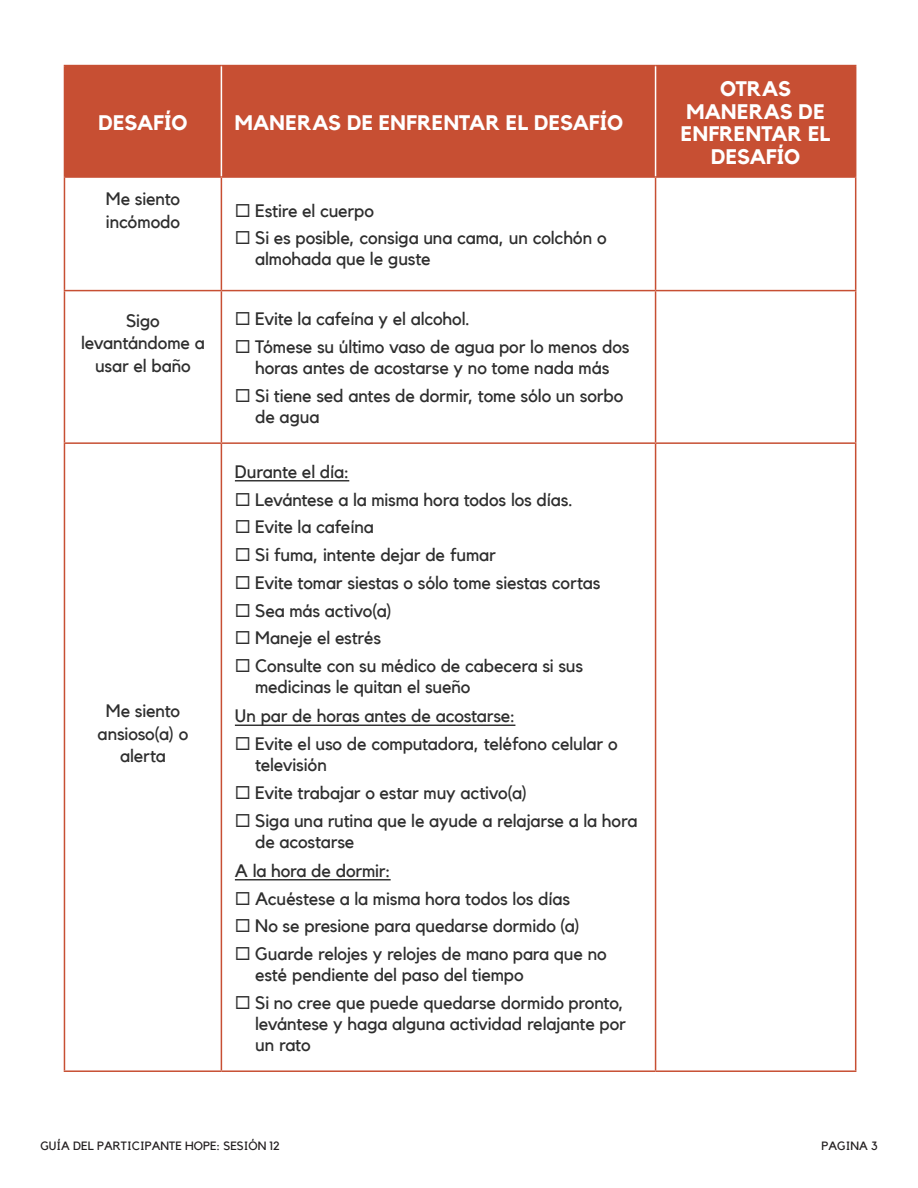
<style>
.page{position:relative;width:918px;height:1188px;background:#fff}
.page>*{position:absolute;margin:0;border:0;box-sizing:border-box;transform-origin:0 0}
.red_14_Header_Spacing{font:700 21px/22.5px "Kollektif";color:#fff;text-align:center}
.line_before_list{font:18px/21px "Kollektif";letter-spacing:-.01em;color:#2e2e2e}
.red_14_Header_Spacing-2{font:18px/22.5px "Kollektif";letter-spacing:-.01em;color:#2e2e2e;text-align:center}
.t1{font:12px "Kollektif";color:#231f20}
</style>
<div class="page">
<div style="left:65px;top:66px;width:790px;height:110px;background:#c74f33"></div>
<hr style="left:221px;top:178px;width:1px;height:112px;background:#c74f33">
<hr style="left:655px;top:178px;width:1px;height:112px;background:#c74f33">
<hr style="left:221px;top:291px;width:1px;height:151px;background:#c74f33">
<hr style="left:655px;top:291px;width:1px;height:151px;background:#c74f33">
<hr style="left:221px;top:444px;width:1px;height:626px;background:#c74f33">
<hr style="left:655px;top:444px;width:1px;height:626px;background:#c74f33">
<hr style="left:64px;top:178px;width:1px;height:112px;background:#c74f33">
<hr style="left:855px;top:178px;width:1px;height:112px;background:#c74f33">
<hr style="left:64px;top:291px;width:1px;height:151px;background:#c74f33">
<hr style="left:855px;top:291px;width:1px;height:151px;background:#c74f33">
<hr style="left:64px;top:444px;width:1px;height:626px;background:#c74f33">
<hr style="left:855px;top:444px;width:1px;height:626px;background:#c74f33">
<hr style="left:64px;top:65px;width:157px;height:1px;background:#c74f33">
<hr style="left:64px;top:66px;width:1px;height:110px;background:#c74f33">
<hr style="left:221px;top:65px;width:435px;height:1px;background:#c74f33">
<hr style="left:656px;top:65px;width:200px;height:1px;background:#c74f33">
<hr style="left:855px;top:66px;width:1px;height:110px;background:#c74f33">
<hr style="left:64px;top:176px;width:157px;height:2px;background:#c74f33">
<hr style="left:221px;top:176px;width:435px;height:2px;background:#c74f33">
<hr style="left:656px;top:176px;width:200px;height:2px;background:#c74f33">
<hr style="left:64px;top:290px;width:157px;height:1px;background:#c74f33">
<hr style="left:221px;top:290px;width:435px;height:1px;background:#c74f33">
<hr style="left:656px;top:290px;width:200px;height:1px;background:#c74f33">
<hr style="left:64px;top:442px;width:157px;height:2px;background:#c74f33">
<hr style="left:221px;top:442px;width:435px;height:2px;background:#c74f33">
<hr style="left:656px;top:442px;width:200px;height:2px;background:#c74f33">
<hr style="left:64px;top:1070px;width:157px;height:2px;background:#c74f33">
<hr style="left:221px;top:1070px;width:435px;height:2px;background:#c74f33">
<hr style="left:656px;top:1070px;width:200px;height:2px;background:#c74f33">
<hr style="left:221px;top:66px;width:1px;height:110px;background:#fff">
<hr style="left:655px;top:66px;width:1px;height:110px;background:#fff">
<hr style="left:235px;top:480px;width:114px;height:1px;background:#2e2e2e">
<hr style="left:235px;top:725px;width:280px;height:1px;background:#2e2e2e">
<hr style="left:235px;top:879px;width:156px;height:1px;background:#2e2e2e">
<p class="red_14_Header_Spacing" style="left:98px;top:111px;width:91px">DESAFÍO</p>
<p class="red_14_Header_Spacing" style="left:235px;top:111px;width:390px">MANERAS DE ENFRENTAR EL DESAFÍO</p>
<p class="red_14_Header_Spacing-2" style="left:106px;top:188px;width:76px;text-align:left">Me siento incómodo</p>
<p class="line_before_list" style="left:255px;top:200px;width:120px">Estire el cuerpo</p>
<p class="line_before_list" style="left:255px;top:228px;width:353px">Si es posible, consiga una cama, un colchón o almohada que le guste</p>
<p class="red_14_Header_Spacing-2" style="left:81px;top:309px;width:125px">Sigo levantándome a usar el baño</p>
<p class="line_before_list" style="left:255px;top:309px;width:216px">Evite la cafeína y el alcohol.</p>
<p class="line_before_list" style="left:255px;top:336px;width:376px">Tómese su último vaso de agua por lo menos dos horas antes de acostarse y no tome nada más</p>
<p class="line_before_list" style="left:255px;top:385px;width:370px">Si tiene sed antes de dormir, tome sólo un sorbo de agua</p>
<p class="red_14_Header_Spacing-2" style="left:98px;top:700px;width:92px">Me siento ansioso(a) o alerta</p>
<p class="line_before_list" style="left:235px;top:461px;width:116px">Durante el día:</p>
<p class="line_before_list" style="left:255px;top:489px;width:319px">Levántese a la misma hora todos los días.</p>
<p class="line_before_list" style="left:255px;top:517px;width:120px">Evite la cafeína</p>
<p class="line_before_list" style="left:255px;top:544px;width:242px">Si fuma, intente dejar de fumar</p>
<p class="line_before_list" style="left:255px;top:572px;width:347px">Evite tomar siestas o sólo tome siestas cortas</p>
<p class="line_before_list" style="left:255px;top:600px;width:138px">Sea más activo(a)</p>
<p class="line_before_list" style="left:255px;top:628px;width:128px">Maneje el estrés</p>
<p class="line_before_list" style="left:255px;top:655px;width:330px">Consulte con su médico de cabecera si sus medicinas le quitan el sueño</p>
<p class="line_before_list" style="left:235px;top:706px;width:282px">Un par de horas antes de acostarse:</p>
<p class="line_before_list" style="left:255px;top:733px;width:364px">Evite el uso de computadora, teléfono celular o televisión</p>
<p class="line_before_list" style="left:255px;top:782px;width:273px">Evite trabajar o estar muy activo(a)</p>
<p class="line_before_list" style="left:255px;top:810px;width:384px">Siga una rutina que le ayude a relajarse a la hora de acostarse</p>
<p class="line_before_list" style="left:235px;top:860px;width:157px">A la hora de dormir:</p>
<p class="line_before_list" style="left:255px;top:888px;width:317px">Acuéstese a la misma hora todos los días</p>
<p class="line_before_list" style="left:255px;top:916px;width:326px">No se presione para quedarse dormido (a)</p>
<p class="line_before_list" style="left:255px;top:943px;width:353px">Guarde relojes y relojes de mano para que no esté pendiente del paso del tiempo</p>
<p class="line_before_list" style="left:255px;top:992px;width:372px;text-align:justify">Si no cree que puede quedarse dormido pronto, levántese y haga alguna actividad relajante por un rato</p>
<p class="red_14_Header_Spacing" style="left:681px;top:77px;width:151px">OTRAS<br>MANERAS DE<br>ENFRENTAR EL<br>DESAFÍO</p>
<p class="t1" style="left:40px;top:1139px;width:241px">GUÍA DEL PARTICIPANTE HOPE: SESIÓN 12</p>
<p class="t1" style="left:822px;top:1139px;width:58px">PAGINA 3</p>
</div>
